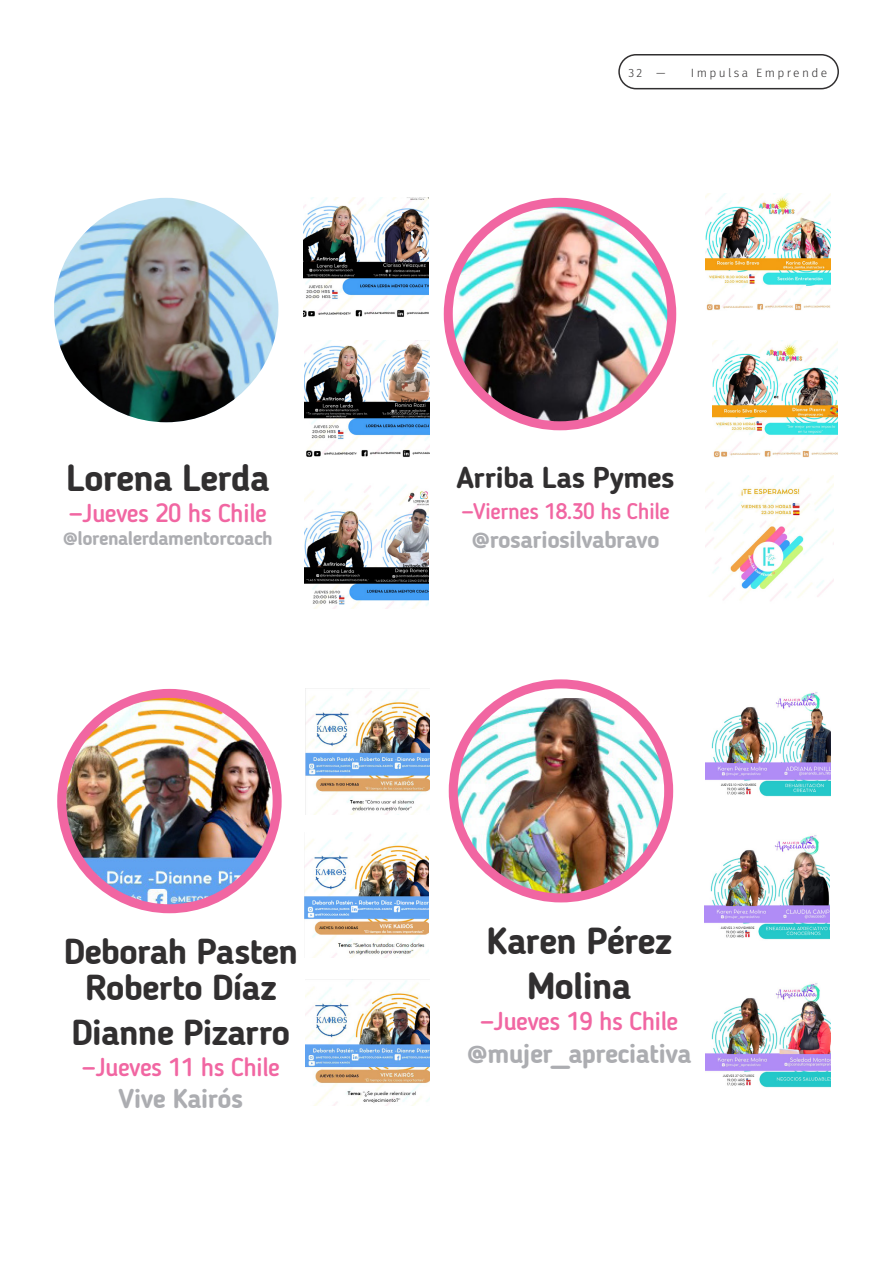
<style>
.page{position:relative;width:893px;height:1263px;background:#fff}
.page>*{position:absolute;margin:0;border:0;box-sizing:border-box;transform-origin:0 0}
.t1{font:700 37.5px/45px "Blogger Sans";letter-spacing:-.025em;color:#312f30;text-align:center}
.t2{font:700 36px "Blogger Sans";letter-spacing:-.025em;color:#312f30}
.t3{font:700 30px "Blogger Sans";letter-spacing:-.02em;color:#312f30}
.t4{font:700 27px "Blogger Sans";letter-spacing:-.025em;color:#acadb1}
.t5{font:500 25.65px "Blogger Sans";letter-spacing:-.025em;color:#f166a2}
.t6{font:700 24px "Blogger Sans";letter-spacing:-.025em;color:#acadb1}
.t7{font:500 22.5px "Blogger Sans";letter-spacing:-.025em;color:#f166a2}
.t8{font:700 19.5px "Blogger Sans";letter-spacing:-.025em;color:#acadb1}
.t9{font:300 12px "Fira Sans";letter-spacing:.2em;color:#312f30}
</style>
<div class="page">
<div style="left:618px;top:54px;width:221px;height:35px;border:2px solid #312f30;border-radius:17px"></div>
<img style="left:448px;top:202px;width:224px;height:224px;border-radius:112px">
<div style="left:444px;top:198px;width:232px;height:232px;border:9px solid #f166a2;border-radius:50%"></div>
<img style="left:54px;top:198px;width:224px;height:224px">
<img style="left:62px;top:693px;width:215px;height:216px;border-radius:108px">
<div style="left:57px;top:689px;width:225px;height:224px;border:9px solid #f166a2;border-radius:50%"></div>
<img style="left:453px;top:686px;width:216px;height:212px">
<div style="left:449px;top:679px;width:224px;height:223px;border:9px solid #f166a2;border-radius:50%"></div>
<img style="left:304px;top:198px;width:125px;height:119px">
<img style="left:304px;top:341px;width:125px;height:116px">
<img style="left:304px;top:484px;width:125px;height:125px">
<img style="left:705px;top:194px;width:125px;height:117px">
<img style="left:712px;top:341px;width:125px;height:117px">
<img style="left:705px;top:476px;width:128px;height:125px">
<img style="left:305px;top:689px;width:125px;height:125px">
<img style="left:304px;top:832px;width:125px;height:125px">
<img style="left:305px;top:980px;width:125px;height:125px">
<img style="left:706px;top:692px;width:124px;height:105px">
<img style="left:705px;top:835px;width:124px;height:105px">
<img style="left:706px;top:983px;width:124px;height:105px">
<p class="t1" style="left:66px;top:455px;width:205px">Lorena Lerda</p>
<p class="t5" style="left:69px;top:497px;width:199px">—Jueves 20 hs Chile</p>
<p class="t8" style="left:63px;top:526px;width:212px">@lorenalerdamentorcoach</p>
<p class="t2" style="left:64px;top:930px;width:236px">Deborah Pasten</p>
<p class="t2" style="left:85px;top:966px;width:193px">Roberto Díaz</p>
<p class="t2" style="left:71px;top:1011px;width:221px">Dianne Pizarro</p>
<p class="t5" style="left:82px;top:1052px;width:199px">—Jueves 11 hs Chile</p>
<p class="t4" style="left:119px;top:1083px;width:126px">Vive Kairós</p>
<p class="t9" style="left:628px;top:65px;width:39px">32 —</p>
<p class="t9" style="left:691px;top:65px;width:138px">Impulsa Emprende</p>
<p class="t3" style="left:457px;top:459px;width:219px">Arriba Las Pymes</p>
<p class="t7" style="left:461px;top:497px;width:210px">—Viernes 18.30 hs Chile</p>
<p class="t6" style="left:471px;top:525px;width:190px">@rosariosilvabravo</p>
<p class="t1" style="left:487px;top:918px;width:187px">Karen Pérez<br>Molina</p>
<p class="t5" style="left:480px;top:1006px;width:199px">—Jueves 19 hs Chile</p>
<p class="t4" style="left:467px;top:1037px;width:226px">@mujer_apreciativa</p>
</div>
